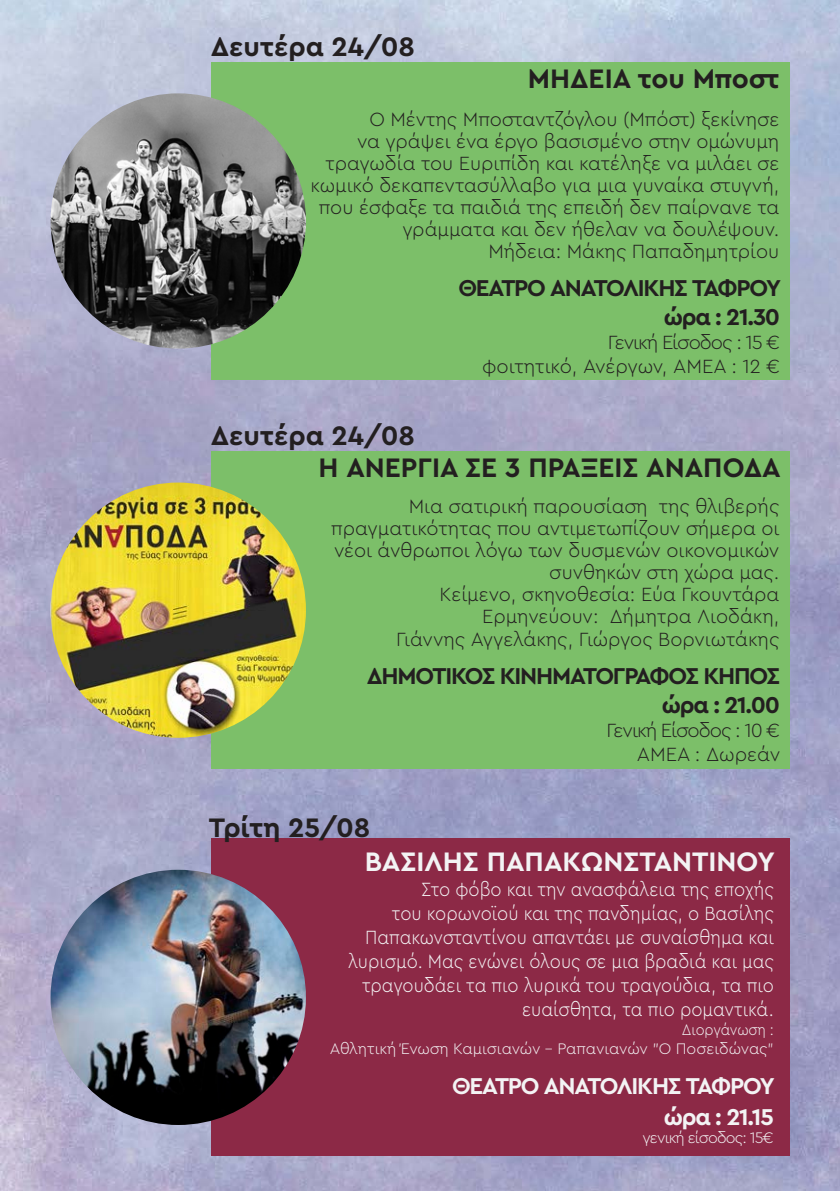
<style>
.page{position:relative;width:840px;height:1191px;background:#fff}
.page>*{position:absolute;margin:0;border:0;box-sizing:border-box;transform-origin:0 0}
.t1{font:700 28px "Cera Pro";color:#231f20}
.t2{font:700 28px "Cera Pro";color:#f3f3f4}
.t3{font:700 24px "Cera Pro";letter-spacing:-.05em;color:#231f20}
.t4{font:700 24px "Cera Pro";letter-spacing:-.05em;color:#f3f3f4}
.t5{font:300 20px/22px "Cera Pro";color:#231f20;text-align:right}
.t6{font:300 20px/24px "Cera Pro";color:#f3f3f4;text-align:right;scale:.91 1}
.t7{font:300 20px "Cera Pro";letter-spacing:-.05em;color:#231f20}
.t8{font:300 16px "Cera Pro";letter-spacing:-.015em;color:#f3f3f4}
.t9{font:300 16px "Cera Pro";letter-spacing:-.05em;color:#f3f3f4}
.t10{font:300 16px "Cera Pro";letter-spacing:-.015em;color:#f3f3f4;scale:.91 1}
</style>
<div class="page">
<img style="left:0;top:0;width:839px;height:1191px">
<div style="left:211px;top:62px;width:578px;height:317px;background:#7cbf69"></div>
<img style="left:50px;top:93px;width:256px;height:255px;border-radius:128px">
<div style="left:211px;top:838px;width:578px;height:318px;background:#8c2946"></div>
<img style="left:50px;top:869px;width:256px;height:256px;border-radius:128px">
<div style="left:211px;top:451px;width:578px;height:318px;background:#7cbf69"></div>
<img style="left:50px;top:482px;width:256px;height:256px;border-radius:128px">
<p class="t1" style="left:211px;top:28px;width:205px">Δευτέρα 24/08</p>
<p class="t1" style="left:527px;top:60px;width:253px">ΜΗΔΕΙΑ του Μποστ</p>
<p class="t5" style="left:310px;top:107px;width:470px">Ο Μέντης Μποσταντζόγλου (Μπόστ) ξεκίνησε<br>να γράψει ένα έργο βασισμένο στην ομώνυμη τραγωδία του Ευριπίδη και κατέληξε να μιλάει σε κωμικό δεκαπεντασύλλαβο για μια γυναίκα στυγνή, που έσφαξε τα παιδιά της επειδή δεν παίρνανε τα γράμματα και δεν ήθελαν να δουλέψουν.</p>
<p class="t5" style="left:488px;top:239px;width:292px">Μήδεια: Μάκης Παπαδημητρίου</p>
<p class="t3" style="left:458px;top:272px;width:324px">ΘΕΑΤΡΟ ΑΝΑΤΟΛΙΚΗΣ ΤΑΦΡΟΥ</p>
<p class="t3" style="left:663px;top:301px;width:118px">ώρα : 21.30</p>
<p class="t7" style="left:607px;top:329px;width:174px">Γενική Είσοδος : 15 €</p>
<p class="t5" style="left:481px;top:354px;width:299px">φοιτητικό, Ανέργων, ΑΜΕΑ : 12 €</p>
<p class="t1" style="left:211px;top:417px;width:205px">Δευτέρα 24/08</p>
<p class="t1" style="left:318px;top:449px;width:463px">Η ΑΝΕΡΓΙΑ ΣΕ 3 ΠΡΑΞΕΙΣ ΑΝΑΠΟΔΑ</p>
<p class="t5" style="left:331px;top:495px;width:449px">Μια σατιρική παρουσίαση της θλιβερής πραγματικότητας που αντιμετωπίζουν σήμερα οι νέοι άνθρωποι λόγω των δυσμενών οικονομικών συνθηκών στη χώρα μας.</p>
<p class="t5" style="left:439px;top:583px;width:341px">Κείμενο, σκηνοθεσία: Εύα Γκουντάρα</p>
<p class="t5" style="left:482px;top:605px;width:298px">Ερμηνεύουν: Δήμητρα Λιοδάκη,</p>
<p class="t5" style="left:396px;top:627px;width:384px">Γιάννης Αγγελάκης, Γιώργος Βορνιωτάκης</p>
<p class="t3" style="left:367px;top:660px;width:414px">ΔΗΜΟΤΙΚΟΣ ΚΙΝΗΜΑΤΟΓΡΑΦΟΣ ΚΗΠΟΣ</p>
<p class="t3" style="left:661px;top:689px;width:120px">ώρα : 21.00</p>
<p class="t7" style="left:606px;top:717px;width:175px">Γενική Είσοδος : 10 €</p>
<p class="t5" style="left:636px;top:742px;width:145px">ΑΜΕΑ : Δωρεάν</p>
<p class="t1" style="left:209px;top:808px;width:163px">Τρίτη 25/08</p>
<p class="t2" style="left:364px;top:842px;width:411px">ΒΑΣΙΛΗΣ ΠΑΠΑΚΩΝΣΤΑΝΤΙΝΟΥ</p>
<p class="t6" style="left:348px;top:876px;width:469px">Στο φόβο και την ανασφάλεια της εποχής<br>του κορωνοϊού και της πανδημίας, ο Βασίλης Παπακωνσταντίνου απαντάει με συναίσθημα και λυρισμό. Μας ενώνει όλους σε μια βραδιά και μας τραγουδάει τα πιο λυρικά του τραγούδια, τα πιο ευαίσθητα, τα πιο ρομαντικά.</p>
<p class="t10" style="left:681px;top:1019px;width:103px">Διοργάνωση :</p>
<p class="t8" style="left:329px;top:1038px;width:445px">Αθλητική Ένωση Καμισιανών - Ραπανιανών "Ο Ποσειδώνας"</p>
<p class="t4" style="left:452px;top:1069px;width:324px">ΘΕΑΤΡΟ ΑΝΑΤΟΛΙΚΗΣ ΤΑΦΡΟΥ</p>
<p class="t4" style="left:663px;top:1101px;width:111px">ώρα : 21.15</p>
<p class="t9" style="left:642px;top:1127px;width:133px">γενική είσοδος: 15€</p>
</div>
